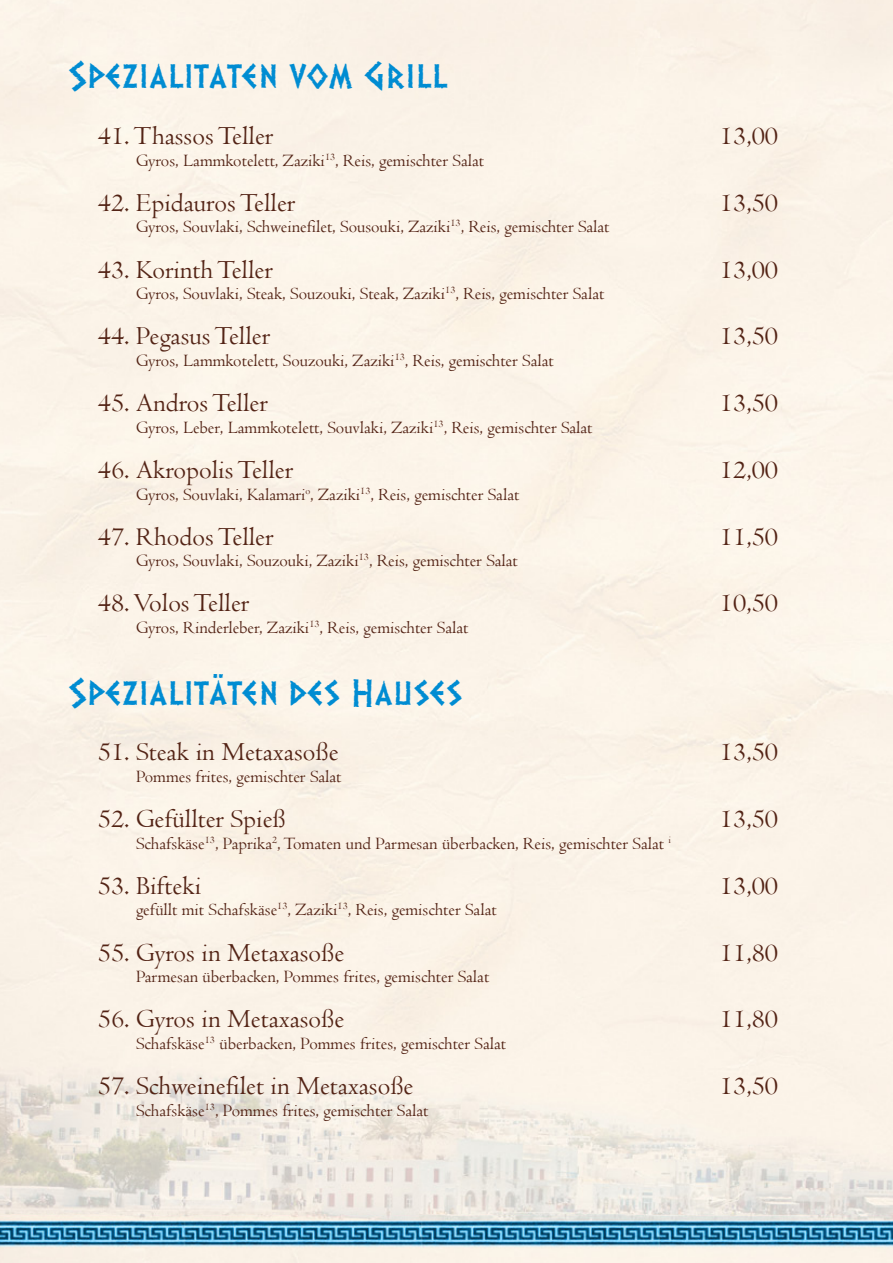
<style>
.page{position:relative;width:893px;height:1263px;background:#fff}
.page>*{position:absolute;margin:0;border:0;box-sizing:border-box;transform-origin:0 0}
.t1{font:33px "Dalek";letter-spacing:.03em;color:#008cd2}
.t2{font:27px "Centaur";color:#532315}
.t3{font:18px "Centaur";color:#532315}
</style>
<div class="page">
<img style="left:0;top:0;width:893px;height:1263px">
<h1 class="t1" style="left:68px;top:50px;width:381px">Spezialitaten vom Grill</h1>
<h2 class="t2" style="left:98px;top:119px;width:177px">41. Thassos Teller</h2>
<h2 class="t2" style="left:720px;top:119px;width:60px">13,00</h2>
<p class="t3" style="left:136px;top:149px;width:349px">Gyros, Lammkotelett, Zaziki<sup>13</sup>, Reis, gemischter Salat</p>
<h2 class="t2" style="left:98px;top:186px;width:199px">42. Epidauros Teller</h2>
<h2 class="t2" style="left:720px;top:186px;width:60px">13,50</h2>
<p class="t3" style="left:136px;top:216px;width:475px">Gyros, Souvlaki, Schweinefilet, Sousouki, Zaziki<sup>13</sup>, Reis, gemischter Salat</p>
<h2 class="t2" style="left:98px;top:253px;width:177px">43. Korinth Teller</h2>
<h2 class="t2" style="left:720px;top:253px;width:60px">13,00</h2>
<p class="t3" style="left:136px;top:283px;width:470px">Gyros, Souvlaki, Steak, Souzouki, Steak, Zaziki<sup>13</sup>, Reis, gemischter Salat</p>
<h2 class="t2" style="left:98px;top:320px;width:174px">44. Pegasus Teller</h2>
<h2 class="t2" style="left:720px;top:320px;width:60px">13,50</h2>
<p class="t3" style="left:136px;top:350px;width:419px">Gyros, Lammkotelett, Souzouki, Zaziki<sup>13</sup>, Reis, gemischter Salat</p>
<h2 class="t2" style="left:98px;top:386px;width:172px">45. Andros Teller</h2>
<h2 class="t2" style="left:720px;top:386px;width:60px">13,50</h2>
<p class="t3" style="left:136px;top:416px;width:458px">Gyros, Leber, Lammkotelett, Souvlaki, Zaziki<sup>13</sup>, Reis, gemischter Salat</p>
<h2 class="t2" style="left:98px;top:453px;width:197px">46. Akropolis Teller</h2>
<h2 class="t2" style="left:720px;top:453px;width:60px">12,00</h2>
<p class="t3" style="left:136px;top:483px;width:385px">Gyros, Souvlaki, Kalamari<sup>o</sup>, Zaziki<sup>13</sup>, Reis, gemischter Salat</p>
<h2 class="t2" style="left:98px;top:520px;width:177px">47. Rhodos Teller</h2>
<h2 class="t2" style="left:720px;top:520px;width:60px">11,50</h2>
<p class="t3" style="left:136px;top:550px;width:383px">Gyros, Souvlaki, Souzouki, Zaziki<sup>13</sup>, Reis, gemischter Salat</p>
<h2 class="t2" style="left:98px;top:587px;width:153px">48. Volos Teller</h2>
<h2 class="t2" style="left:720px;top:587px;width:60px">10,50</h2>
<p class="t3" style="left:136px;top:617px;width:334px">Gyros, Rinderleber, Zaziki<sup>13</sup>, Reis, gemischter Salat</p>
<h1 class="t1" style="left:68px;top:667px;width:396px">Spezialitäten des Hauses</h1>
<h2 class="t2" style="left:98px;top:736px;width:242px">51. Steak in Metaxasoße</h2>
<h2 class="t2" style="left:720px;top:736px;width:60px">13,50</h2>
<p class="t3" style="left:136px;top:765px;width:207px">Pommes frites, gemischter Salat</p>
<h2 class="t2" style="left:98px;top:802px;width:190px">52. Gefüllter Spieß</h2>
<h2 class="t2" style="left:720px;top:802px;width:60px">13,50</h2>
<p class="t3" style="left:136px;top:832px;width:536px">Schafskäse<sup>13</sup>, Paprika<sup>2</sup>, Tomaten und Parmesan überbacken, Reis, gemischter Salat <sup>i</sup></p>
<h2 class="t2" style="left:98px;top:869px;width:105px">53. Bifteki</h2>
<h2 class="t2" style="left:720px;top:869px;width:60px">13,00</h2>
<p class="t3" style="left:136px;top:899px;width:362px">gefüllt mit Schafskäse<sup>13</sup>, Zaziki<sup>13</sup>, Reis, gemischter Salat</p>
<h2 class="t2" style="left:98px;top:936px;width:248px">55. Gyros in Metaxasoße</h2>
<h2 class="t2" style="left:720px;top:936px;width:60px">11,80</h2>
<p class="t3" style="left:136px;top:966px;width:355px">Parmesan überbacken, Pommes frites, gemischter Salat</p>
<h2 class="t2" style="left:98px;top:1003px;width:248px">56. Gyros in Metaxasoße</h2>
<h2 class="t2" style="left:720px;top:1003px;width:60px">11,80</h2>
<p class="t3" style="left:136px;top:1032px;width:372px">Schafskäse<sup>13</sup> überbacken, Pommes frites, gemischter Salat</p>
<h2 class="t2" style="left:98px;top:1069px;width:317px">57. Schweinefilet in Metaxasoße</h2>
<h2 class="t2" style="left:720px;top:1069px;width:60px">13,50</h2>
<p class="t3" style="left:136px;top:1099px;width:294px">Schafskäse<sup>13</sup>, Pommes frites, gemischter Salat</p>
</div>
